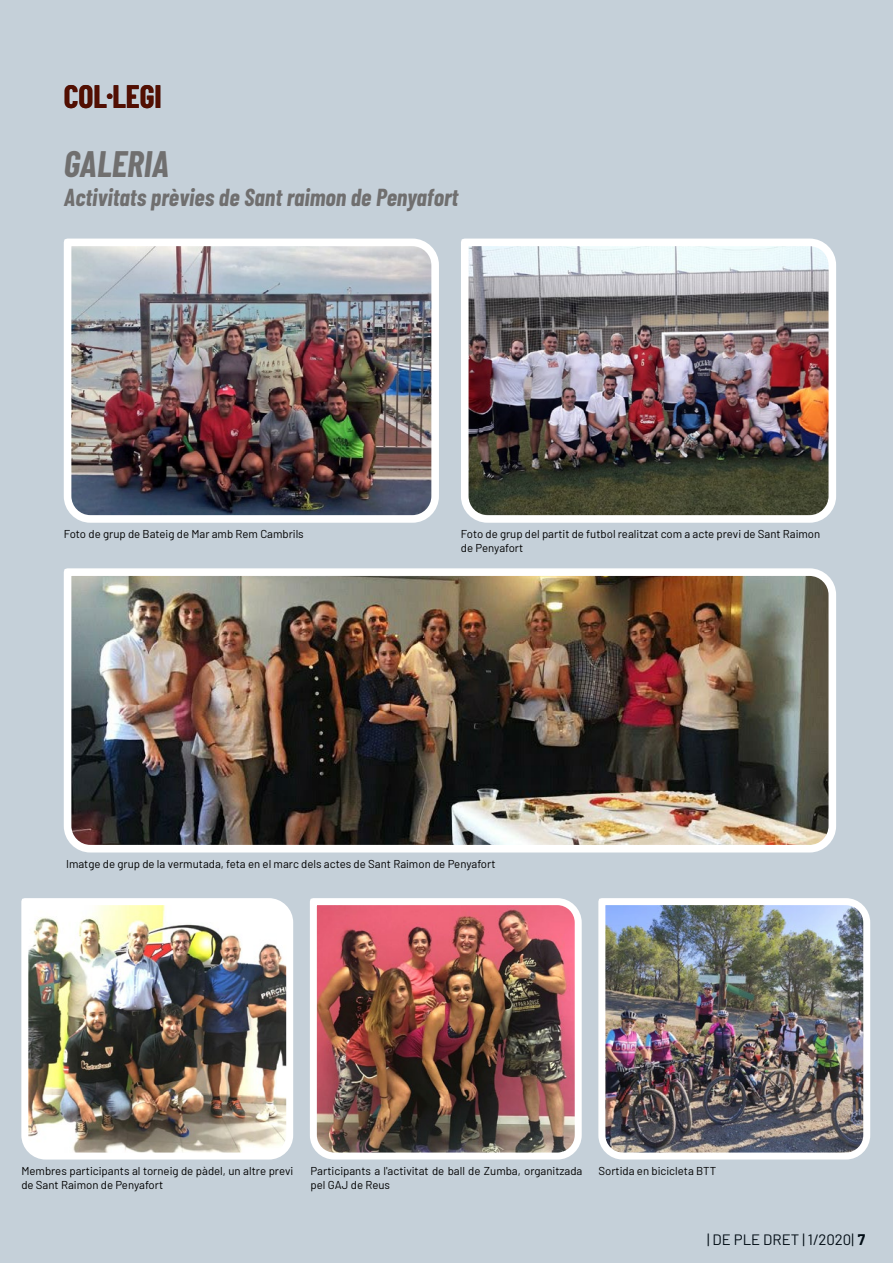
<style>
.page{position:relative;width:893px;height:1263px;background:#c5d0d9}
.page>*{position:absolute;margin:0;border:0;box-sizing:border-box;transform-origin:0 0}
.t1{font:italic 700 36px "Barlow Condensed";color:#706f6f}
.t2{font:700 31.65px "Barlow Condensed";color:#530f02}
.t3{font:italic 700 24px "Barlow Condensed";color:#706f6f}
.t4{font:15px "Barlow";color:#000}
.t5{font:11.4px/14.2px "Barlow";color:#000}
.s1{font-weight:700}
</style>
<div class="page">
<img style="left:63px;top:238px;width:376px;height:285px">
<img style="left:63px;top:568px;width:773px;height:285px">
<img style="left:461px;top:238px;width:375px;height:285px">
<img style="left:21px;top:898px;width:273px;height:262px">
<img style="left:310px;top:898px;width:272px;height:262px">
<img style="left:598px;top:898px;width:273px;height:262px">
<h2 class="t2" style="left:64px;top:77px;width:100px">COL·LEGI</h2>
<h1 class="t1" style="left:64px;top:142px;width:107px">GALERIA</h1>
<h3 class="t3" style="left:64px;top:182px;width:396px">Activitats prèvies de Sant raimon de Penyafort</h3>
<p class="t5" style="left:64px;top:526px;width:242px">Foto de grup de Bateig de Mar amb Rem Cambrils</p>
<p class="t5" style="left:461px;top:526px;width:361px">Foto de grup del partit de futbol realitzat com a acte previ de Sant Raimon de Penyafort</p>
<p class="t5" style="left:66px;top:856px;width:431px">Imatge de grup de la vermutada, feta en el marc dels actes de Sant Raimon de Penyafort</p>
<p class="t5" style="left:21px;top:1163px;width:273px">Membres participants al torneig de pàdel, un altre previ de Sant Raimon de Penyafort</p>
<p class="t5" style="left:311px;top:1163px;width:273px">Participants a l'activitat de ball de Zumba, organitzada pel GAJ de Reus</p>
<p class="t5" style="left:598px;top:1163px;width:119px">Sortida en bicicleta BTT</p>
<h3 class="t4" style="left:707px;top:1230px;width:160px">| DE PLE DRET | 1/2020| <span class="s1">7</span></h3>
</div>
